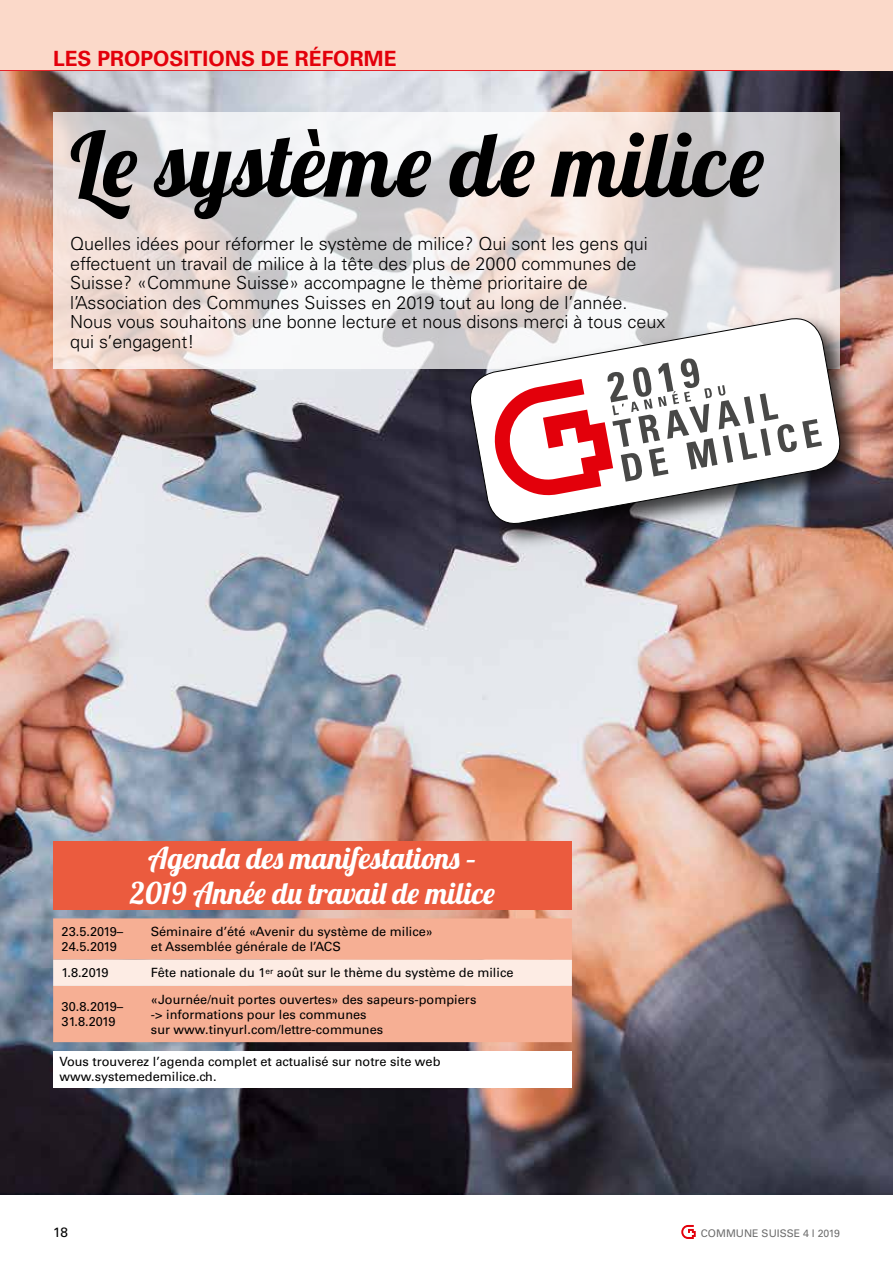
<style>
.page{position:relative;width:893px;height:1263px;background:#fff}
.page>*{position:absolute;margin:0;border:0;box-sizing:border-box;transform-origin:0 0}
.t1{font:90px "Lobster 1.4";letter-spacing:.005em;color:#000}
.t2{font:30px/34.5px "Lobster 1.4";color:#fff;text-align:center}
.t3{font:700 21px "Univers LT Std";color:#e3000b}
.t4{font:300 18px/19.5px "Univers LT Std";color:#000}
.t5{font:13.5px "Univers LT Std";color:#000}
.t6{font:12.75px/15px "Univers LT Std";color:#000}
.t7{font:12.75px/15px "Univers LT Std";letter-spacing:-.03em;color:#000}
.t8{font:10.5px "Univers LT Std";color:#6e6e6e}
</style>
<div class="page">
<div style="left:0;top:0;width:893px;height:71px;background:#fbd9c9"></div>
<hr style="left:0;top:70px;width:840px;height:1px;background:#e3000b">
<svg style="left:681px;top:1225px;width:15px;height:14px"></svg>
<img style="left:0;top:71px;width:893px;height:1123px">
<div style="left:53px;top:842px;width:519px;height:68px;background:#eb5b3e"></div>
<div style="left:53px;top:918px;width:519px;height:124px;background:#f6af94"></div>
<div style="left:53px;top:960px;width:519px;height:26px;background:#fdece4"></div>
<div style="left:53px;top:1051px;width:519px;height:37px;background:#fff"></div>
<svg style="left:53px;top:112px;width:787px;height:257px"></svg>
<img style="left:457px;top:306px;width:403px;height:251px">
<svg style="left:466px;top:314px;width:378px;height:214px"></svg>
<svg style="left:490px;top:357px;width:332px;height:142px"></svg>
<h3 class="t3" style="left:53px;top:46px;width:345px">LES PROPOSITIONS DE RÉFORME</h3>
<h1 class="t1" style="left:70px;top:107px;width:695px">Le système de milice</h1>
<p class="t4" style="left:70px;top:234px;width:597px">Quelles idées pour réformer le système de milice? Qui sont les gens qui effectuent un travail de milice à la tête des plus de 2000 communes de Suisse? «Commune Suisse» accompagne le thème prioritaire de l’Association des Communes Suisses en 2019 tout au long de l’année.<br>Nous vous souhaitons une bonne lecture et nous disons merci à tous ceux qui s’engagent!</p>
<h2 class="t2" style="left:130px;top:840px;width:366px">Agenda des manifestations –<br>2019 Année du travail de milice</h2>
<p class="t7" style="left:62px;top:924px;width:63px">23.5.2019–<br>24.5.2019</p>
<p class="t6" style="left:151px;top:924px;width:284px">Séminaire d’été «Avenir du système de milice» et Assemblée générale de l’ACS</p>
<p class="t6" style="left:62px;top:965px;width:48px">1.8.2019</p>
<p class="t6" style="left:151px;top:965px;width:364px">Fête nationale du 1<sup>er</sup> août sur le thème du système de milice</p>
<p class="t7" style="left:62px;top:999px;width:63px">30.8.2019–<br>31.8.2019</p>
<p class="t6" style="left:151px;top:992px;width:327px">«Journée/nuit portes ouvertes» des sapeurs-pompiers -&gt; informations pour les communes<br>sur www.tinyurl.com/lettre-communes</p>
<p class="t6" style="left:60px;top:1054px;width:382px">Vous trouverez l’agenda complet et actualisé sur notre site web www.systemedemilice.ch.</p>
<p class="t5" style="left:53px;top:1225px;width:16px">18</p>
<p class="t8" style="left:701px;top:1227px;width:140px">COMMUNE SUISSE 4 l 2019</p>
</div>
